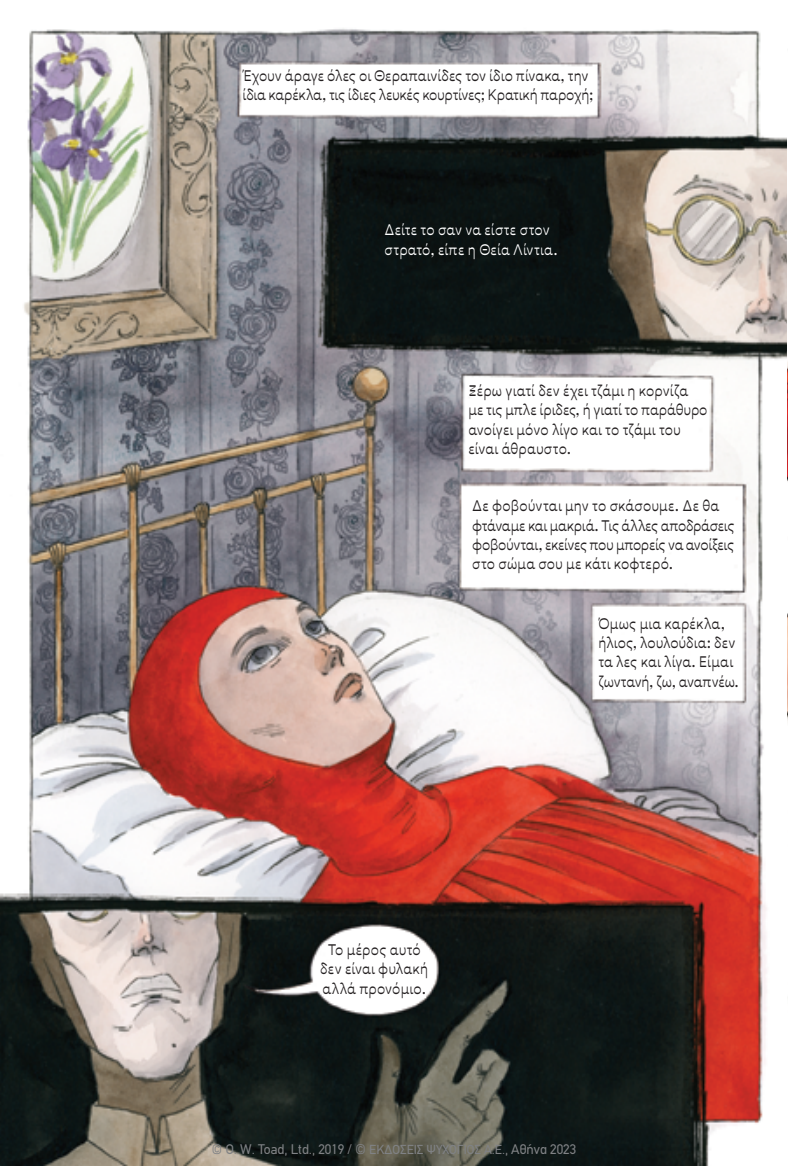
<style>
.page{position:relative;width:788px;height:1166px;background:#fff}
.page>*{position:absolute;margin:0;border:0;box-sizing:border-box;transform-origin:0 0}
.text_GR{font:14.88px/19.2px "B Prever";color:#231f20}
.text_GR-2{font:14.88px/19.2px "B Prever";letter-spacing:.005em;color:#fff}
.t1{font:14px "PF Din Text";color:#808285}
.s1{font-size:13.12px}
</style>
<div class="page">
<img style="left:0;top:28px;width:788px;height:1138px">
<p class="text_GR" style="left:242px;top:66px;width:352px">Έχουν άραγε όλες οι Θεραπαινίδες τον ίδιο πίνακα, την ίδια καρέκλα, τις ίδιες λευκές κουρτίνες; Κρατική παροχή;</p>
<p class="text_GR-2" style="left:384px;top:221px;width:175px">Δείτε το σαν να είστε στον στρατό, είπε η Θεία Λίντια.</p>
<p class="text_GR" style="left:468px;top:381px;width:241px">Ξέρω γιατί δεν έχει τζάμι η κορνίζα<br>με τις μπλε ίριδες, ή γιατί το παράθυρο ανοίγει μόνο λίγο και το τζάμι του είναι άθραυστο.</p>
<p class="text_GR" style="left:472px;top:497px;width:264px">Δε φοβούνται μην το σκάσουμε. Δε θα φτάναμε και μακριά. Τις άλλες αποδράσεις φοβούνται, εκείνες που μπορείς να ανοίξεις στο σώμα σου με κάτι κοφτερό.</p>
<p class="text_GR" style="left:598px;top:614px;width:142px">Όμως μια καρέκλα, ήλιος, λουλούδια: δεν τα λες και λίγα. Είμαι ζωντανή, ζω, αναπνέω.</p>
<p class="text_GR" style="left:320px;top:940px;width:109px;text-align:center">Το μέρος αυτό δεν είναι φυλακή αλλά προνόμιο.</p>
<p class="t1" style="left:212px;top:1141px;width:366px">© O. W. Toad, Ltd., 2019 / © <span class="s1">ΕΚΔΟΣΕΙΣ ΨΥΧΟΓΙΟΣ Α.Ε.</span>, Αθήνα 2023</p>
</div>
